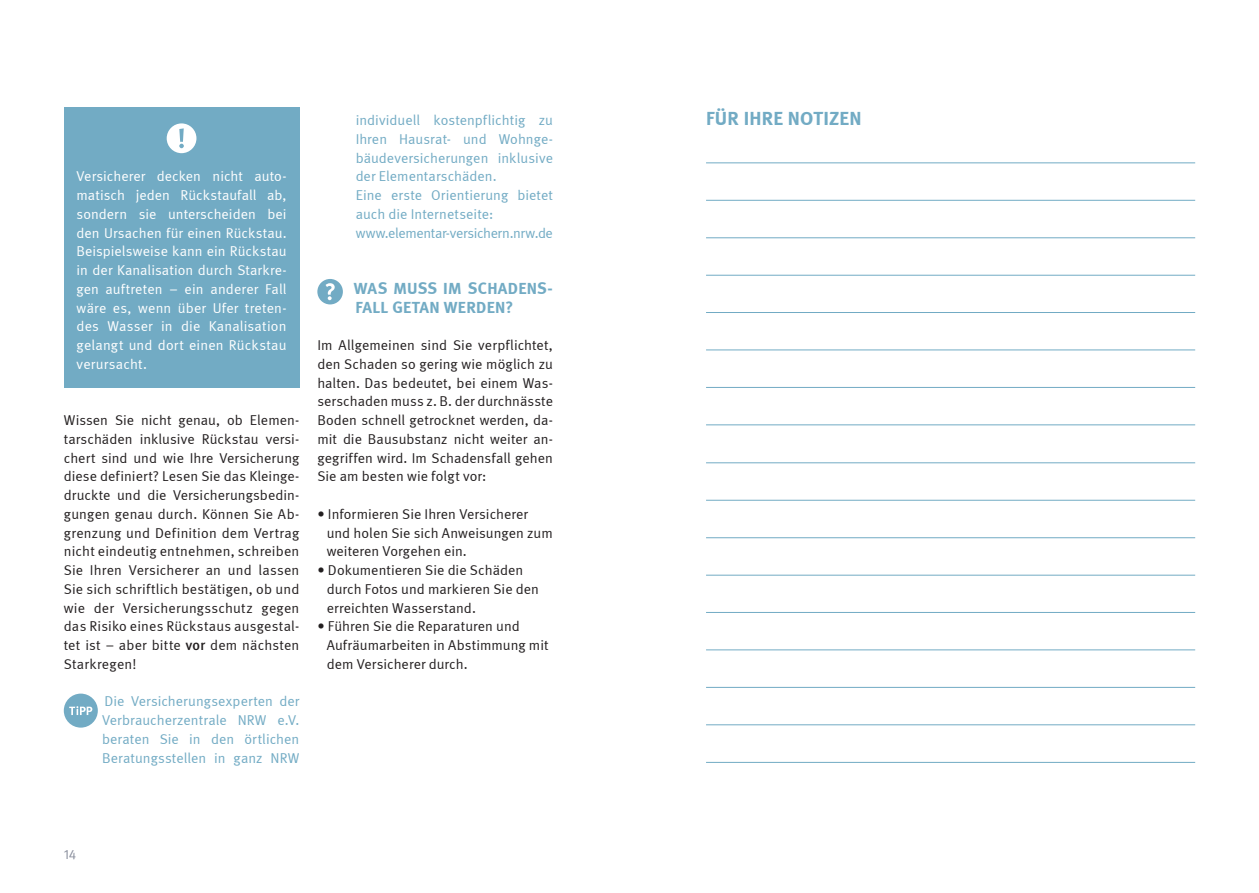
<style>
.page{position:relative;width:1259px;height:893px;background:#fff}
.page>*{position:absolute;margin:0;border:0;box-sizing:border-box;transform-origin:0 0}
.t1{font:700 19.5px "Meta";letter-spacing:.01em;color:#72abc4}
.t2{font:700 16.5px/18.8px "Meta";letter-spacing:.015em;color:#72abc4}
.t3{font:14.25px/18.8px "Meta Normal";letter-spacing:.005em;color:#231f20}
.t4{font:14.25px/18.8px "Meta Normal";letter-spacing:.015em;color:#fff;text-align:justify}
.t5{font:14.25px/18.8px "Meta Normal";color:#72abc4;text-align:justify}
.t6{font:13.5px "Meta Normal Expert";color:#8a8f9d}
.s1{font-family:"Meta Plus";font-weight:500}
</style>
<div class="page">
<div style="left:64px;top:107px;width:235px;height:280px;background:#72abc4"></div>
<svg style="left:167px;top:123px;width:29px;height:30px"></svg>
<svg style="left:64px;top:694px;width:34px;height:34px"></svg>
<svg style="left:317px;top:279px;width:26px;height:25px"></svg>
<hr style="left:706px;top:163px;width:489px;height:1px;background:#72abc4">
<hr style="left:706px;top:463px;width:489px;height:1px;background:#72abc4">
<hr style="left:706px;top:312px;width:489px;height:1px;background:#72abc4">
<hr style="left:706px;top:612px;width:489px;height:1px;background:#72abc4">
<hr style="left:706px;top:238px;width:489px;height:1px;background:#72abc4">
<hr style="left:706px;top:537px;width:489px;height:1px;background:#72abc4">
<hr style="left:706px;top:387px;width:489px;height:1px;background:#72abc4">
<hr style="left:706px;top:687px;width:489px;height:1px;background:#72abc4">
<hr style="left:706px;top:200px;width:489px;height:1px;background:#72abc4">
<hr style="left:706px;top:500px;width:489px;height:1px;background:#72abc4">
<hr style="left:706px;top:350px;width:489px;height:1px;background:#72abc4">
<hr style="left:706px;top:650px;width:489px;height:1px;background:#72abc4">
<hr style="left:706px;top:275px;width:489px;height:1px;background:#72abc4">
<hr style="left:706px;top:575px;width:489px;height:1px;background:#72abc4">
<hr style="left:706px;top:425px;width:489px;height:1px;background:#72abc4">
<hr style="left:706px;top:724px;width:489px;height:1px;background:#72abc4">
<hr style="left:706px;top:762px;width:489px;height:1px;background:#72abc4">
<p class="t4" style="left:77px;top:167px;width:211px">Versicherer decken nicht auto&shy;matisch jeden Rückstaufall ab, sondern sie unterscheiden bei den Ursachen für einen Rückstau.<br>Beispielsweise kann ein Rückstau in der Kanalisation durch Starkre&shy;gen auftreten – ein anderer Fall wäre es, wenn über Ufer treten&shy;des Wasser in die Kanalisation gelangt und dort einen Rückstau verursacht.</p>
<p class="t3" style="left:64px;top:411px;width:237px;text-align:justify">Wissen Sie nicht genau, ob Elemen&shy;tarschäden inklusive Rückstau versi&shy;chert sind und wie Ihre Versicherung diese definiert? Lesen Sie das Kleinge&shy;druckte und die Versicherungsbedin&shy;gungen genau durch. Können Sie Ab&shy;grenzung und Definition dem Vertrag nicht eindeutig entnehmen, schreiben Sie Ihren Versicherer an und lassen Sie sich schriftlich bestätigen, ob und wie der Versicherungsschutz gegen das Risiko eines Rückstaus ausgestal&shy;tet ist – aber bitte <span class="s1">vor</span> dem nächsten Starkregen!</p>
<p class="t5" style="left:102px;top:692px;width:199px">Die Versicherungsexperten der Verbraucherzentrale NRW e.V. beraten Sie in den örtlichen Beratungsstellen in ganz NRW</p>
<p class="t5" style="left:356px;top:111px;width:199px;text-align:left">individuell kostenpflichtig zu<br>Ihren Hausrat- und Wohnge&shy;bäudeversicherungen inklusive der Elementarschäden.<br>Eine erste Orientierung bietet auch die Internetseite: www.elementar-versichern.nrw.de</p>
<p class="t2" style="left:354px;top:279px;width:201px">WAS MUSS IM SCHADENS-<br>FALL GETAN WERDEN?</p>
<p class="t3" style="left:317px;top:336px;width:237px;text-align:justify">Im Allgemeinen sind Sie verpflichtet, den Schaden so gering wie möglich zu halten. Das bedeutet, bei einem Was&shy;serschaden muss z. B. der durchnässte Boden schnell getrocknet werden, da&shy;mit die Bausubstanz nicht weiter an&shy;gegriffen wird. Im Schadensfall gehen Sie am besten wie folgt vor:</p>
<p class="t3" style="left:327px;top:504px;width:228px;text-indent:-9px">• Informieren Sie Ihren Versicherer und holen Sie sich Anweisungen zum weiteren Vorgehen ein.</p>
<p class="t3" style="left:327px;top:561px;width:214px;text-indent:-9px">• Dokumentieren Sie die Schäden durch Fotos und markieren Sie den erreichten Wasserstand.</p>
<p class="t3" style="left:327px;top:617px;width:223px;text-indent:-9px">• Führen Sie die Reparaturen und<br>Aufräumarbeiten in Abstimmung mit dem Versicherer durch.</p>
<p class="t6" style="left:64px;top:847px;width:14px">14</p>
<h1 class="t1" style="left:706px;top:107px;width:157px">FÜR IHRE NOTIZEN</h1>
</div>
